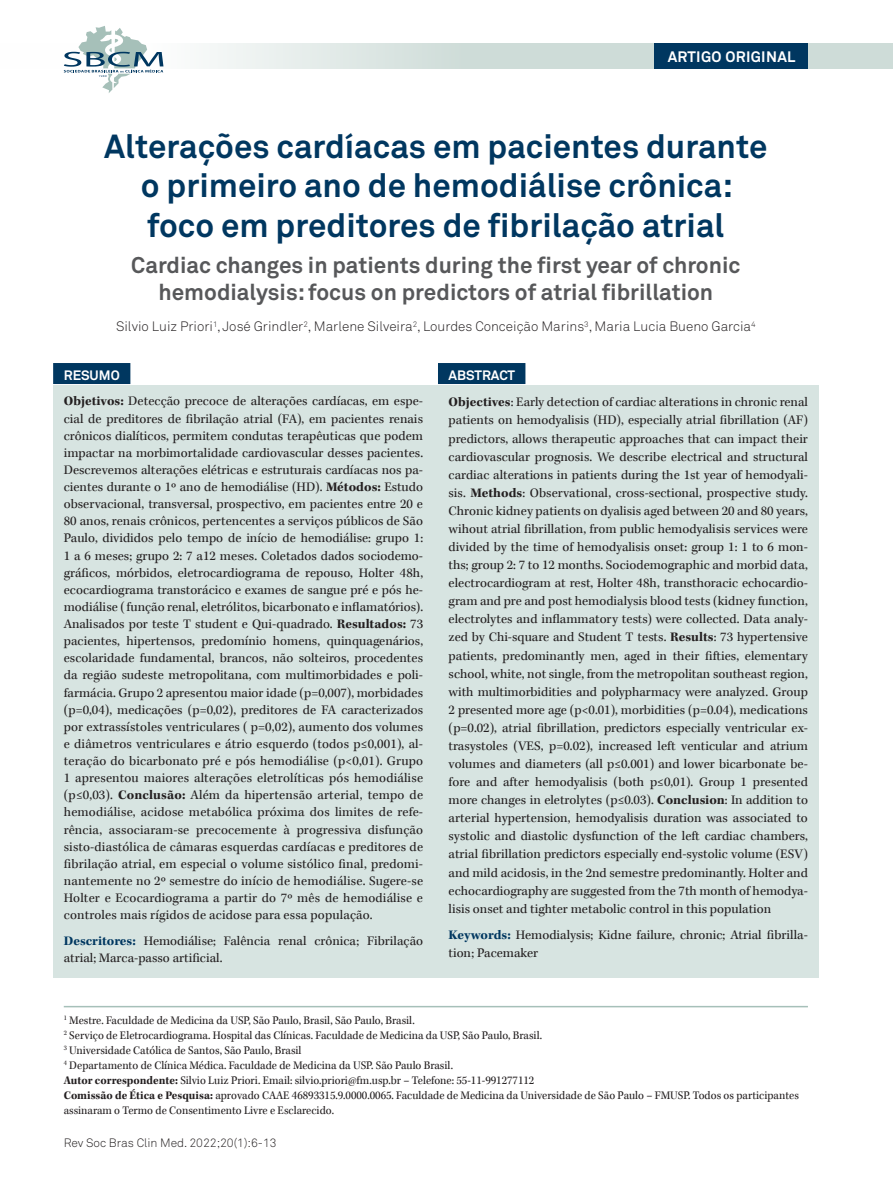
<style>
.page{position:relative;width:893px;height:1191px;background:#fff}
.page>*{position:absolute;margin:0;border:0;box-sizing:border-box;transform-origin:0 0}
.t1{font:700 33px/39.6px "Akkurat Pro";color:#003760;text-align:center}
.t2{font:700 22.5px/27px "Akkurat Pro";color:#57585a;text-align:center}
.t3{font:700 15px "Akkurat Pro";letter-spacing:.02em;color:#fff}
.t4{font:13.5px/17.1px "Kepler Std";color:#231f20;text-align:justify}
.t5{font:13.5px "Akkurat Light Pro";color:#231f20}
.t6{font:700 13.5px "Akkurat Pro";color:#fff}
.t7{font:12px/15px "Kepler Std";color:#231f20;scale:.95 1}
.t8{font:12px "Akkurat Light Pro";color:#231f20}
.s1{font-weight:700}
.s2{font-weight:700;color:#003760}
</style>
<div class="page">
<svg style="left:163px;top:43px;width:730px;height:26px;fill:#d0ddd9"></svg>
<div style="left:655px;top:43px;width:153px;height:26px;background:#003760"></div>
<svg style="left:64px;top:26px;width:99px;height:67px"></svg>
<div style="left:53px;top:385px;width:766px;height:592px;background:#d7e4e1"></div>
<hr style="left:64px;top:1006px;width:744px;height:1px;background:#a6c0b9">
<div style="left:53px;top:363px;width:77px;height:21px;background:#003760"></div>
<div style="left:438px;top:363px;width:87px;height:21px;background:#003760"></div>
<p class="t3" style="left:668px;top:47px;width:129px">ARTIGO ORIGINAL</p>
<h1 class="t1" style="left:104px;top:127px;width:665px">Alterações cardíacas em pacientes durante o primeiro ano de hemodiálise crônica: foco em preditores de fibrilação atrial</h1>
<h2 class="t2" style="left:131px;top:252px;width:611px">Cardiac changes in patients during the first year of chronic hemodialysis: focus on predictors of atrial fibrillation</h2>
<p class="t5" style="left:116px;top:318px;width:641px">Silvio Luiz Priori<sup>1</sup>, José Grindler<sup>2</sup>, Marlene Silveira<sup>2</sup>, Lourdes Conceição Marins<sup>3</sup>, Maria Lucia Bueno Garcia<sup>4</sup></p>
<p class="t6" style="left:64px;top:367px;width:57px">RESUMO</p>
<p class="t4" style="left:64px;top:393px;width:361px"><span class="s1">Objetivos:</span> Detecção precoce de alterações cardíacas, em espe&shy;cial de preditores de fibrilação atrial (FA), em pacientes renais crônicos dialíticos, permitem condutas terapêuticas que podem impactar na morbimortalidade cardiovascular desses pacientes.<br>Descrevemos alterações elétricas e estruturais cardíacas nos pa&shy;cientes durante o 1º ano de hemodiálise (HD). <span class="s1">Métodos:</span> Estudo observacional, transversal, prospectivo, em pacientes entre 20 e 80 anos, renais crônicos, pertencentes a serviços públicos de São Paulo, divididos pelo tempo de início de hemodiálise: grupo 1:<br>1 a 6 meses; grupo 2: 7 a12 meses. Coletados dados sociodemo&shy;gráficos, mórbidos, eletrocardiograma de repouso, Holter 48h, ecocardiograma transtorácico e exames de sangue pré e pós he&shy;modiálise ( função renal, eletrólitos, bicarbonato e inflamatórios).<br>Analisados por teste T student e Qui-quadrado. <span class="s1">Resultados:</span> 73 pacientes, hipertensos, predomínio homens, quinquagenários, escolaridade fundamental, brancos, não solteiros, procedentes da região sudeste metropolitana, com multimorbidades e poli&shy;farmácia. Grupo 2 apresentou maior idade (p=0,007), morbidades (p=0,04), medicações (p=0,02), preditores de FA caracterizados por extrassístoles ventriculares ( p=0,02), aumento dos volumes e diâmetros ventriculares e átrio esquerdo (todos p≤0,001), al&shy;teração do bicarbonato pré e pós hemodiálise (p&lt;0,01). Grupo 1 apresentou maiores alterações eletrolíticas pós hemodiálise (p≤0,03). <span class="s1">Conclusão:</span> Além da hipertensão arterial, tempo de hemodiálise, acidose metabólica próxima dos limites de refe&shy;rência, associaram-se precocemente à progressiva disfunção sisto-diastólica de câmaras esquerdas cardíacas e preditores de fibrilação atrial, em especial o volume sistólico final, predomi&shy;nantemente no 2º semestre do início de hemodiálise. Sugere-se Holter e Ecocardiograma a partir do 7º mês de hemodiálise e controles mais rígidos de acidose para essa população.</p>
<p class="t4" style="left:64px;top:932px;width:361px"><span class="s2">Descritores:</span> Hemodiálise; Falência renal crônica; Fibrilação atrial; Marca-passo artificial.</p>
<p class="t6" style="left:449px;top:367px;width:68px">ABSTRACT</p>
<p class="t4" style="left:449px;top:393px;width:361px;line-height:18.1px"><span class="s1">Objectives</span>: Early detection of cardiac alterations in chronic renal patients on hemodyalisis (HD), especially atrial fibrillation (AF) predictors, allows therapeutic approaches that can impact their cardiovascular prognosis. We describe electrical and structural cardiac alterations in patients during the 1st year of hemodyali&shy;sis. <span class="s1">Methods</span>: Observational, cross-sectional, prospective study.<br>Chronic kidney patients on dyalisis aged between 20 and 80 years, wihout atrial fibrillation, from public hemodyalisis services were divided by the time of hemodyalisis onset: group 1: 1 to 6 mon&shy;ths; group 2: 7 to 12 months. Sociodemographic and morbid data, electrocardiogram at rest, Holter 48h, transthoracic echocardio&shy;gram and pre and post hemodialysis blood tests (kidney function, electrolytes and inflammatory tests) were collected. Data analy&shy;zed by Chi-square and Student T tests. <span class="s1">Results</span>: 73 hypertensive patients, predominantly men, aged in their fifties, elementary school, white, not single, from the metropolitan southeast region, with multimorbidities and polypharmacy were analyzed. Group 2 presented more age (p&lt;0.01), morbidities (p=0.04), medications (p=0.02), atrial fibrillation, predictors especially ventricular ex&shy;trasystoles (VES, p=0.02), increased left venticular and atrium volumes and diameters (all p≤0.001) and lower bicarbonate be&shy;fore and after hemodyalisis (both p≤0,01). Group 1 presented more changes in eletrolytes (p≤0.03). <span class="s1">Conclusion</span>: In addition to arterial hypertension, hemodyalisis duration was associated to systolic and diastolic dysfunction of the left cardiac chambers, atrial fibrillation predictors especially end-systolic volume (ESV) and mild acidosis, in the 2nd semestre predominantly. Holter and echocardiography are suggested from the 7th month of hemodya&shy;lisis onset and tighter metabolic control in this population</p>
<p class="t4" style="left:449px;top:926px;width:360px;line-height:18.1px"><span class="s2">Keywords:</span> Hemodialysis; Kidne failure, chronic; Atrial fibrilla&shy;tion; Pacemaker</p>
<p class="t7" style="left:64px;top:1013px;width:775px"><sup>1</sup> Mestre. Faculdade de Medicina da USP, São Paulo, Brasil, São Paulo, Brasil.<br><sup>2</sup> Serviço de Eletrocardiograma. Hospital das Clínicas. Faculdade de Medicina da USP, São Paulo, Brasil.<br><sup>3</sup> Universidade Católica de Santos, São Paulo, Brasil<br><sup>4</sup> Departamento de Clínica Médica. Faculdade de Medicina da USP. São Paulo Brasil.<br><span class="s1">Autor correspondente:</span> Silvio Luiz Priori. Email: silvio.priori@fm.usp.br – Telefone: 55-11-991277112<br><span class="s1">Comissão de Ética e Pesquisa:</span> aprovado CAAE 46893315.9.0000.0065. Faculdade de Medicina da Universidade de São Paulo – FMUSP. Todos os participantes assinaram o Termo de Consentimento Livre e Esclarecido.</p>
<p class="t8" style="left:64px;top:1135px;width:214px">Rev Soc Bras Clin Med. 2022;20(1):6-13</p>
</div>
